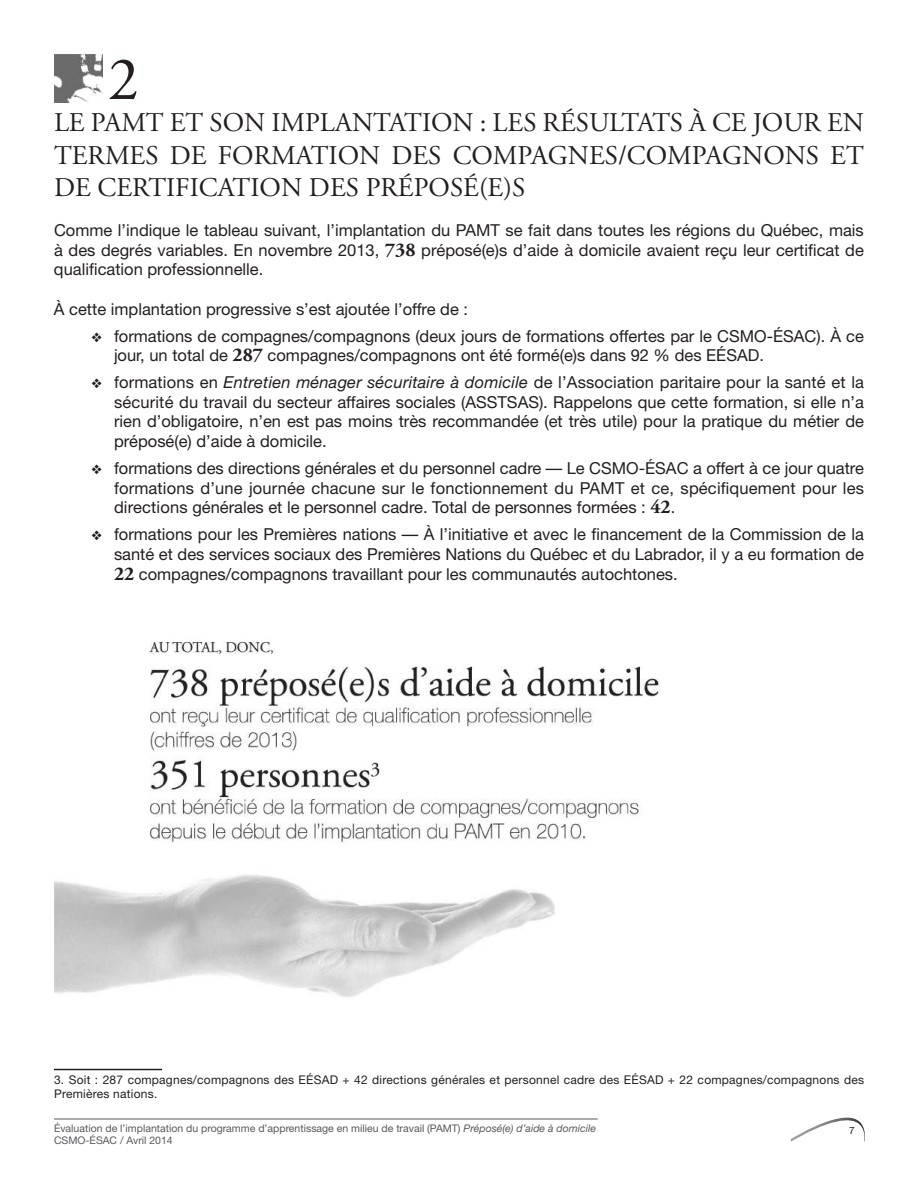
<style>
.page{position:relative;width:918px;height:1188px;background:#fff}
.page>*{position:absolute;margin:0;border:0;box-sizing:border-box;transform-origin:0 0}
.t1{font:61.5px "Adobe Garamond";color:#231f20}
.t2{font:27px/32.4px "Adobe Garamond";color:#231f20;text-align:justify}
.t3{font:16.5px/19.8px "Helvetica Neue";color:#231f20;text-align:justify}
.t4{font:12px/14.4px "Helvetica Neue";letter-spacing:.02em;color:#231f20}
.t5{font:10.5px/12.6px "Helvetica Neue";color:#57585a}
.t6{font:10.2px "Helvetica Neue";color:#231f20}
.s1{font-family:"Adobe Garamond";font-weight:700;font-size:19.5px}
.s2{font-style:italic}
</style>
<div class="page">
<hr style="left:54px;top:1119px;width:544px;height:1px;background:#57585a">
<svg style="left:791px;top:1117px;width:74px;height:25px"></svg>
<hr style="left:54px;top:1069px;width:108px;height:1px;background:#231f20">
<img style="left:54px;top:54px;width:49px;height:49px">
<img style="left:54px;top:641px;width:605px;height:356px">
<h1 class="t1" style="left:108px;top:47px;width:32px">2</h1>
<h2 class="t2" style="left:54px;top:107px;width:812px">LE PAMT ET SON IMPLANTATION : LES RÉSULTATS À CE JOUR EN TERMES DE FORMATION DES COMPAGNES/COMPAGNONS ET DE CERTIFICATION DES PRÉPOSÉ(E)S</h2>
<p class="t3" style="left:54px;top:220px;width:811px">Comme l’indique le tableau suivant, l’implantation du PAMT se fait dans toutes les régions du Québec, mais à des degrés variables. En novembre 2013, <span class="s1">738</span> préposé(e)s d’aide à domicile avaient reçu leur certificat de qualification professionnelle.</p>
<p class="t3" style="left:54px;top:299px;width:416px">À cette implantation progressive s’est ajoutée l’offre de :</p>
<p class="t3" style="left:114px;top:325px;width:751px;text-indent:-22px">❖ formations de compagnes/compagnons (deux jours de formations offertes par le CSMO-ÉSAC). À ce jour, un total de <span class="s1">287</span> compagnes/compagnons ont été formé(e)s dans 92 % des EÉSAD.</p>
<p class="t3" style="left:114px;top:372px;width:752px;text-indent:-23px">❖ formations en <span class="s2">Entretien ménager sécuritaire à domicile</span> de l’Association paritaire pour la santé et la sécurité du travail du secteur affaires sociales (ASSTSAS). Rappelons que cette formation, si elle n’a rien d’obligatoire, n’en est pas moins très recommandée (et très utile) pour la pratique du métier de préposé(e) d’aide à domicile.</p>
<p class="t3" style="left:114px;top:458px;width:752px;text-indent:-22px">❖ formations des directions générales et du personnel cadre — Le CSMO-ÉSAC a offert à ce jour quatre formations d’une journée chacune sur le fonctionnement du PAMT et ce, spécifiquement pour les directions générales et le personnel cadre. Total de personnes formées : <span class="s1">42</span>.</p>
<p class="t3" style="left:114px;top:524px;width:752px;text-indent:-22px">❖ formations pour les Premières nations — À l’initiative et avec le financement de la Commission de la santé et des services sociaux des Premières Nations du Québec et du Labrador, il y a eu formation de <span class="s1">22</span> compagnes/compagnons travaillant pour les communautés autochtones.<sup>3</sup></p>
<p class="t4" style="left:54px;top:1072px;width:812px">3. Soit : 287 compagnes/compagnons des EÉSAD + 42 directions générales et personnel cadre des EÉSAD + 22 compagnes/compagnons des<br>Premières nations.</p>
<p class="t5" style="left:54px;top:1122px;width:544px">Évaluation de l’implantation du programme d’apprentissage en milieu de travail (PAMT) <span class="s2">Préposé(e) d’aide à domicile<br></span>CSMO-ÉSAC / Avril 2014</p>
<p class="t6" style="left:849px;top:1124px;width:7px">7</p>
</div>
